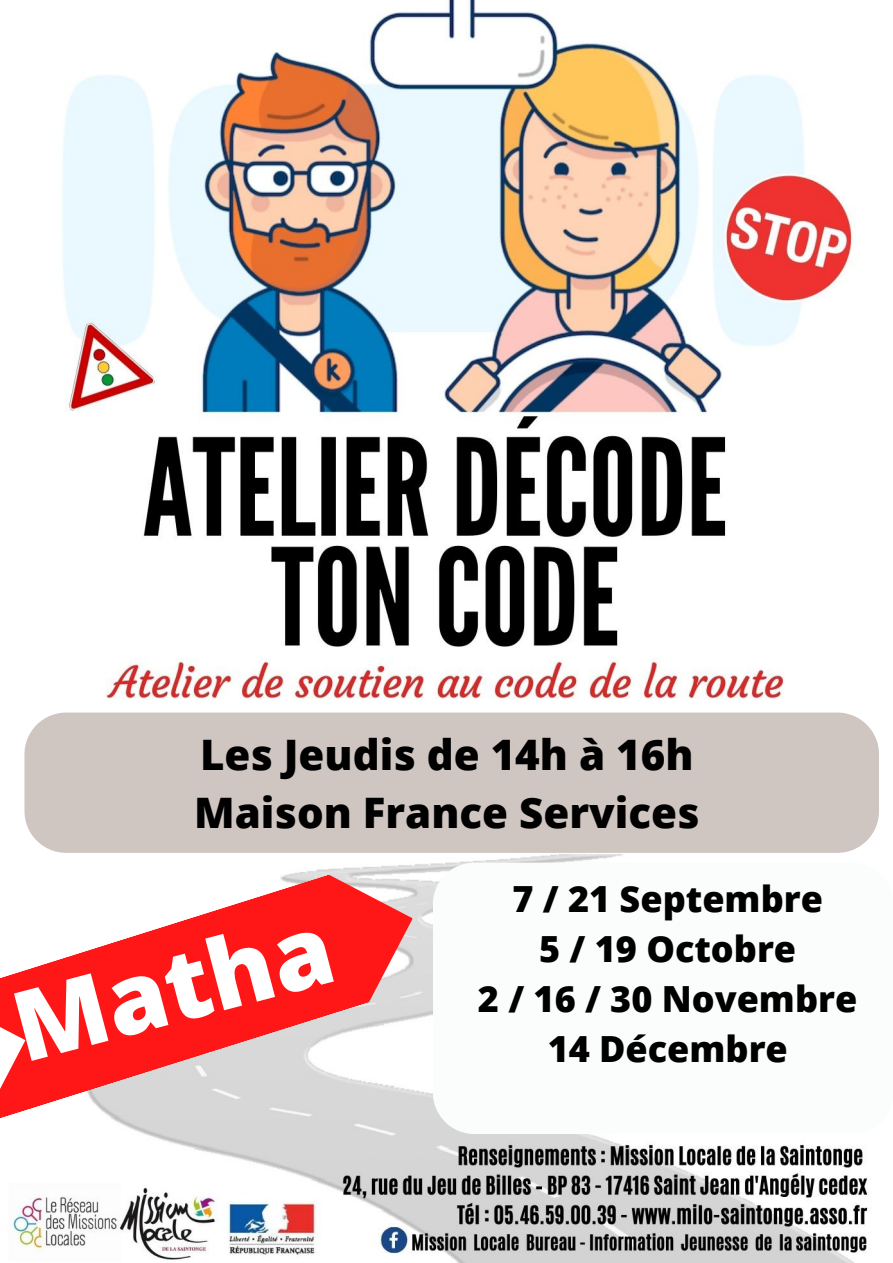
<style>
.page{position:relative;width:893px;height:1263px;background:#fff}
.page>*{position:absolute;margin:0;border:0;box-sizing:border-box;transform-origin:0 0}
.t1{font:800 97.57px "Open Sans";color:#fff}
.t2{font:800 42px "Open Sans";color:#000}
.t3{font:800 36px "Open Sans";color:#000}
</style>
<div class="page">
<img style="left:13px;top:0;width:855px;height:1263px">
<div style="left:24px;top:712px;width:855px;height:141px;background:#cfc5c1"></div>
<svg style="left:433px;top:863px;width:435px;height:271px"></svg>
<svg style="left:0;top:874px;width:413px;height:250px;fill:#ff1616"></svg>
<p class="t2" style="left:200px;top:725px;width:495px">Les Jeudis de 14h à 16h</p>
<p class="t2" style="left:194px;top:783px;width:507px">Maison France Services</p>
<p class="t1" style="left:-2px;top:963px;width:328px;rotate:-15deg">Matha</p>
<p class="t3" style="left:512px;top:873px;width:312px">7 / 21 Septembre</p>
<p class="t3" style="left:539px;top:923px;width:258px">5 / 19 Octobre</p>
<p class="t3" style="left:478px;top:974px;width:381px">2 / 16 / 30 Novembre</p>
<p class="t3" style="left:548px;top:1024px;width:242px">14 Décembre</p>
</div>
